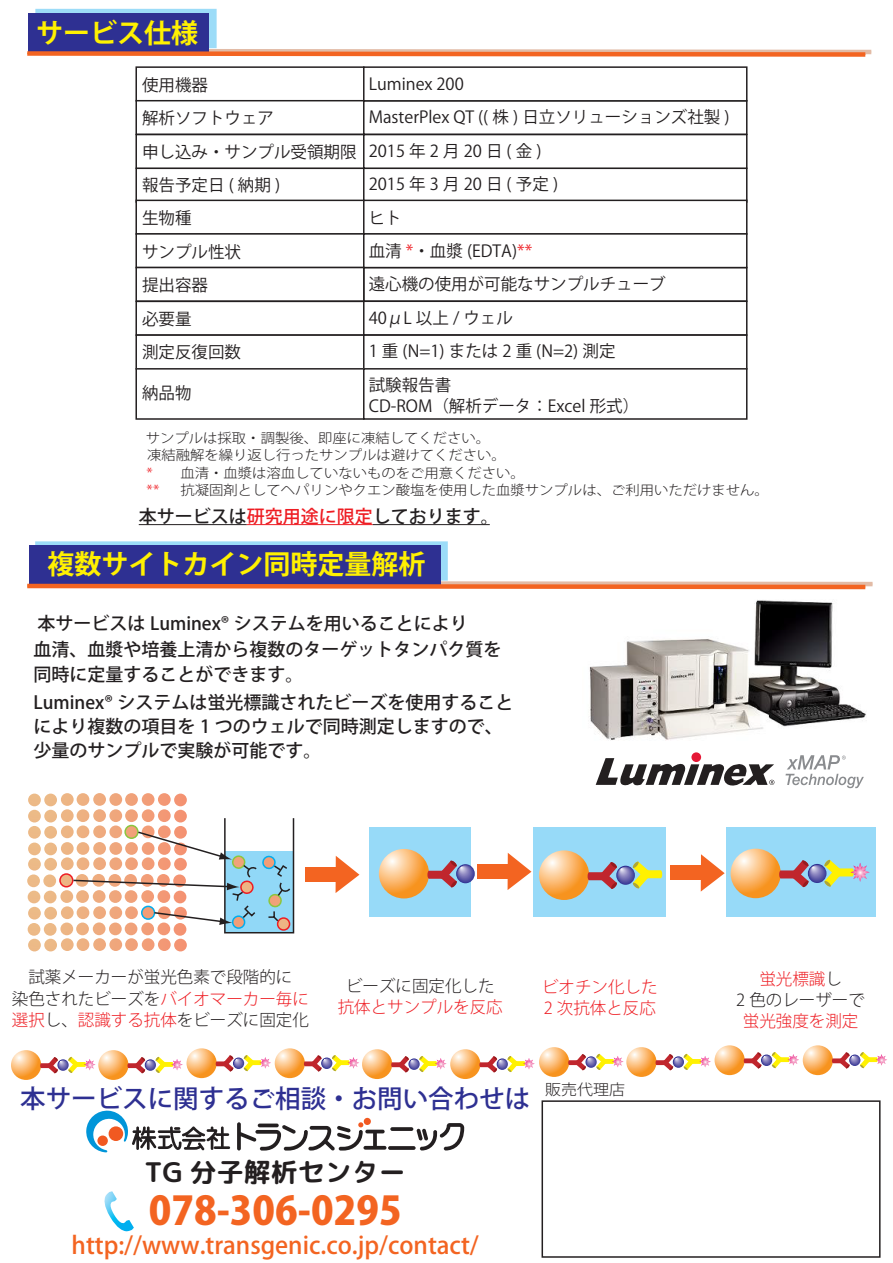
<style>
.page{position:relative;width:893px;height:1263px;background:#fff}
.page>*{position:absolute;margin:0;border:0;box-sizing:border-box;transform-origin:0 0}
.t1{font:800 39px "Koz Go Pro";color:#f36421}
.t2{font:700 27px "Koz Go Pro";color:#fff101}
.t3{font:27px "rounded mgenplus 2 p bold";color:#231f20}
.t4{font:500 25.5px "Koz Go Std";color:#2e3092}
.t5{font:500 24px "Koz Go Pro";color:#f36421}
.t6{font:500 18px/25.5px "Koz Go Pro";color:#231f20}
.t7{font:16.5px/33.3px "Koz Go Pro";color:#231f20}
.t8{font:300 16.5px/21.3px "Koz Go Pro";color:#231f20;text-align:center}
.t9{font:300 16.5px/21.3px "Koz Go Pro";color:#ee1d23}
.t10{font:300 15px "Koz Go Pro";color:#231f20;scale:1.06 1}
.t11{font:300 13.5px/17.7px "Koz Go Pro";color:#231f20;scale:1.06 1}
.s1{color:#ee1d23}
</style>
<div class="page">
<div style="left:363px;top:267px;width:384px;height:35px;border:2px solid #231f20"></div>
<div style="left:135px;top:200px;width:229px;height:35px;border:2px solid #231f20"></div>
<div style="left:363px;top:200px;width:384px;height:35px;border:2px solid #231f20"></div>
<svg style="left:11px;top:1050px;width:30px;height:30px"></svg>
<svg style="left:40px;top:1057px;width:56px;height:16px"></svg>
<svg style="left:98px;top:1050px;width:30px;height:30px"></svg>
<svg style="left:128px;top:1057px;width:55px;height:16px"></svg>
<svg style="left:186px;top:1048px;width:31px;height:30px"></svg>
<svg style="left:216px;top:1055px;width:55px;height:17px"></svg>
<svg style="left:275px;top:1048px;width:30px;height:30px"></svg>
<svg style="left:304px;top:1055px;width:55px;height:17px"></svg>
<svg style="left:362px;top:1049px;width:30px;height:30px"></svg>
<svg style="left:391px;top:1056px;width:56px;height:16px"></svg>
<svg style="left:450px;top:1049px;width:30px;height:30px"></svg>
<svg style="left:479px;top:1056px;width:56px;height:16px"></svg>
<svg style="left:539px;top:1047px;width:30px;height:30px"></svg>
<svg style="left:568px;top:1054px;width:56px;height:16px"></svg>
<svg style="left:626px;top:1047px;width:30px;height:30px"></svg>
<svg style="left:656px;top:1054px;width:55px;height:16px"></svg>
<svg style="left:714px;top:1045px;width:31px;height:30px"></svg>
<svg style="left:744px;top:1052px;width:55px;height:17px"></svg>
<svg style="left:803px;top:1045px;width:30px;height:30px"></svg>
<svg style="left:832px;top:1052px;width:55px;height:17px"></svg>
<div style="left:542px;top:1100px;width:338px;height:158px;border:2px solid #231f20"></div>
<div style="left:135px;top:66px;width:229px;height:36px;border:2px solid #231f20"></div>
<div style="left:135px;top:134px;width:230px;height:35px;border:2px solid #231f20"></div>
<div style="left:135px;top:233px;width:229px;height:35px;border:2px solid #231f20"></div>
<div style="left:135px;top:267px;width:229px;height:35px;border:2px solid #231f20"></div>
<div style="left:135px;top:301px;width:229px;height:35px;border:2px solid #231f20"></div>
<div style="left:363px;top:66px;width:384px;height:36px;border:2px solid #231f20"></div>
<div style="left:363px;top:134px;width:384px;height:35px;border:2px solid #231f20"></div>
<div style="left:363px;top:233px;width:384px;height:35px;border:2px solid #231f20"></div>
<div style="left:363px;top:301px;width:384px;height:35px;border:2px solid #231f20"></div>
<div style="left:135px;top:334px;width:229px;height:36px;border:2px solid #231f20"></div>
<div style="left:363px;top:334px;width:384px;height:36px;border:2px solid #231f20"></div>
<div style="left:135px;top:368px;width:229px;height:52px;border:2px solid #231f20"></div>
<div style="left:363px;top:368px;width:384px;height:52px;border:2px solid #231f20"></div>
<img style="left:35px;top:524px;width:455px;height:55px">
<div style="left:29px;top:545px;width:412px;height:39px;background:#2e3092"></div>
<img style="left:35px;top:8px;width:236px;height:94px">
<div style="left:28px;top:13px;width:180px;height:39px;background:#2e3092"></div>
<svg style="left:27px;top:46px;width:845px;height:13px"></svg>
<svg style="left:86px;top:1110px;width:144px;height:43px"></svg>
<svg style="left:416px;top:1123px;width:48px;height:27px"></svg>
<div style="left:364px;top:1118px;width:7px;height:7px;background:#f15921;border-radius:50%"></div>
<svg style="left:237px;top:1122px;width:149px;height:29px"></svg>
<svg style="left:390px;top:1127px;width:23px;height:4px"></svg>
<svg style="left:388px;top:1146px;width:28px;height:4px"></svg>
<svg style="left:104px;top:1191px;width:30px;height:41px"></svg>
<hr style="left:139px;top:524px;width:108px;height:1px;background:#231f20">
<hr style="left:247px;top:524px;width:126px;height:1px;background:#ee1d23">
<hr style="left:373px;top:524px;width:117px;height:1px;background:#231f20">
<img style="left:589px;top:600px;width:277px;height:140px">
<div style="left:691px;top:752px;width:10px;height:10px;background:#e51836;border-radius:50%"></div>
<svg style="left:596px;top:758px;width:178px;height:28px"></svg>
<svg style="left:785px;top:755px;width:79px;height:33px"></svg>
<svg style="left:27px;top:579px;width:846px;height:11px"></svg>
<div style="left:534px;top:827px;width:132px;height:90px;background:#97daf8"></div>
<svg style="left:632px;top:861px;width:30px;height:28px"></svg>
<svg style="left:539px;top:850px;width:50px;height:50px;background:#f8b66b"></svg>
<svg style="left:588px;top:862px;width:29px;height:27px"></svg>
<svg style="left:616px;top:866px;width:19px;height:19px"></svg>
<div style="left:726px;top:827px;width:149px;height:90px;background:#97daf8"></div>
<svg style="left:731px;top:849px;width:50px;height:49px;background:#fab669"></svg>
<svg style="left:779px;top:860px;width:30px;height:27px"></svg>
<svg style="left:808px;top:864px;width:18px;height:19px"></svg>
<svg style="left:824px;top:859px;width:46px;height:28px"></svg>
<div style="left:369px;top:827px;width:102px;height:90px;background:#97daf8"></div>
<svg style="left:379px;top:849px;width:50px;height:49px;background:#fab66a"></svg>
<svg style="left:427px;top:860px;width:30px;height:28px"></svg>
<svg style="left:456px;top:864px;width:19px;height:19px"></svg>
<div style="left:305px;top:867px;width:38px;height:14px;background:#f36421"></div>
<svg style="left:336px;top:856px;width:23px;height:37px"></svg>
<div style="left:477px;top:864px;width:38px;height:14px;background:#f36421"></div>
<svg style="left:508px;top:853px;width:23px;height:37px"></svg>
<div style="left:670px;top:866px;width:38px;height:14px;background:#f36421"></div>
<svg style="left:701px;top:854px;width:24px;height:37px"></svg>
<div style="left:224px;top:817px;width:70px;height:116px;border:2px solid #231f20"></div>
<svg style="left:27px;top:793px;width:265px;height:158px"></svg>
<h2 class="t2" style="left:36px;top:16px;width:163px">サービス仕様</h2>
<p class="t7" style="left:142px;top:69px;width:216px">使用機器<br>解析ソフトウェア<br>申し込み・サンプル受領期限報告予定日 ( 納期 )<br>生物種<br>サンプル性状<br>提出容器<br>必要量<br>測定反復回数</p>
<p class="t7" style="left:142px;top:376px;width:51px">納品物</p>
<p class="t7" style="left:369px;top:68px;width:362px">Luminex 200<br>MasterPlex QT (( 株 ) 日立ソリューションズ社製 )<br>2015年2月20日(金)<br>2015年3月20日(予定)<br>ヒト<br>血清 <span class="s1">*</span>・血漿 (EDTA)<span class="s1">**<br></span>遠心機の使用が可能なサンプルチューブ<br>40μL 以上 / ウェル<br>1 重 (N=1) または 2 重 (N=2) 測定<br>試験報告書</p>
<p class="t7" style="left:369px;top:390px;width:272px">CD-ROM（解析データ：Excel 形式）</p>
<p class="t11" style="left:146px;top:429px;width:359px">サンプルは採取・調製後、即座に凍結してください。<br>凍結融解を繰り返し行ったサンプルは避けてください。<br><span class="s1">*</span> 血清・血漿は溶血していないものをご用意ください。<span class="s1">**</span></p>
<p class="t11" style="left:180px;top:482px;width:557px">抗凝固剤としてヘパリンやクエン酸塩を使用した血漿サンプルは、ご利用いただけません。</p>
<p class="t6" style="left:139px;top:504px;width:361px">本サービスは<span class="s1">研究用途に限定</span>しております。</p>
<h2 class="t2" style="left:47px;top:546px;width:380px">複数サイトカイン同時定量解析</h2>
<p class="t6" style="left:34px;top:612px;width:470px">本サービスは Luminex® システムを用いることにより<br>血清、血漿や培養上清から複数のターゲットタンパク質を同時に定量することができます。</p>
<p class="t6" style="left:34px;top:691px;width:481px;line-height:24px">Luminex® システムは蛍光標識されたビーズを使用することにより複数の項目を 1 つのウェルで同時測定しますので、少量のサンプルで実験が可能です。</p>
<p class="t8" style="left:12px;top:967px;width:299px">試薬メーカーが蛍光色素で段階的に<br>染色されたビーズを<span class="s1">バイオマーカー毎に選択</span>し、<span class="s1">認識する抗体</span>をビーズに固定化</p>
<p class="t8" style="left:346px;top:975px;width:150px">ビーズに固定化した</p>
<p class="t9" style="left:338px;top:996px;width:166px">抗体とサンプルを反応</p>
<p class="t9" style="left:542px;top:976px;width:117px">ビオチン化した<br>2 次抗体と反応</p>
<p class="t8" style="left:736px;top:968px;width:130px"><span class="s1">蛍光標識</span>し<br>2 色のレーザーで</p>
<p class="t9" style="left:743px;top:1011px;width:117px">蛍光強度を測定</p>
<h3 class="t4" style="left:20px;top:1082px;width:512px">本サービスに関するご相談・お問い合わせは</h3>
<p class="t10" style="left:545px;top:1080px;width:77px">販売代理店</p>
<h2 class="t3" style="left:145px;top:1153px;width:263px">TG 分子解析センター</h2>
<h1 class="t1" style="left:149px;top:1185px;width:254px">078-306-0295</h1>
<h3 class="t5" style="left:72px;top:1229px;width:409px">http://www.transgenic.co.jp/contact/</h3>
</div>
